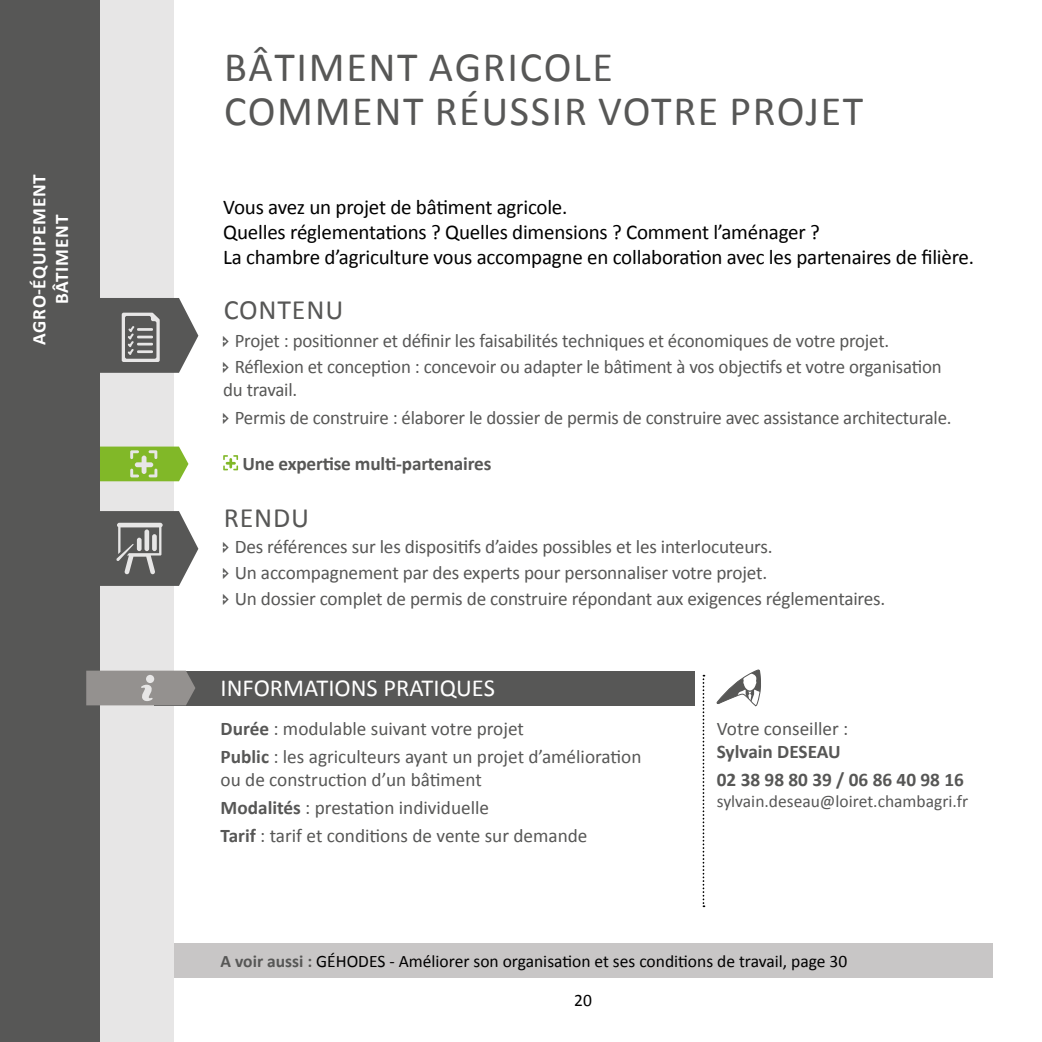
<style>
.page{position:relative;width:1042px;height:1042px;background:#fff}
.page>*{position:absolute;margin:0;border:0;box-sizing:border-box;transform-origin:0 0}
.t1{font:42px/43.8px "Calibri";letter-spacing:.04em;color:#575756}
.t2{font:28px "Calibri";letter-spacing:.03em;color:#575756}
.t3{font:24.5px "Calibri";color:#fff}
.t4{font:21px/24.5px "Calibri";letter-spacing:-.01em;color:#000}
.t5{font:19.25px/28px "Calibri";letter-spacing:-.01em;color:#575756}
.t6{font:700 19.25px/28px "Calibri";letter-spacing:-.01em;color:#575756}
.t7{font:700 19.25px/22.8px "Calibri";letter-spacing:.04em;color:#fff;text-align:center}
.t8{font:17.5px "Calibri";color:#000}
.t9{font:17.5px "Calibri";color:#575756}
.s1{font-weight:700}
.s2{font-weight:700;color:#575756}
</style>
<div class="page">
<svg style="left:702px;top:675px;width:2px;height:232px"></svg>
<div style="left:174px;top:943px;width:818px;height:34px;background:#c8c6c6"></div>
<div style="left:0;top:0;width:174px;height:1042px;background:#e7e6e6"></div>
<svg style="left:99px;top:298px;width:99px;height:75px"></svg>
<svg style="left:99px;top:511px;width:99px;height:75px"></svg>
<svg style="left:99px;top:446px;width:89px;height:35px;background:#92bf48"></svg>
<svg style="left:223px;top:455px;width:15px;height:15px"></svg>
<div style="left:0;top:0;width:99px;height:1042px;background:#575756"></div>
<div style="left:154px;top:670px;width:540px;height:35px;background:#575756"></div>
<svg style="left:86px;top:670px;width:109px;height:35px;background:#959291"></svg>
<div style="left:146px;top:675px;width:8px;height:8px;background:#e7e6e6;border-radius:50%"></div>
<svg style="left:716px;top:669px;width:45px;height:38px"></svg>
<p class="t7" style="left:28px;top:345px;width:173px;rotate:-90deg">AGRO-ÉQUIPEMENT<br>BÂTIMENT</p>
<h1 class="t1" style="left:224px;top:45px;width:641px">BÂTIMENT AGRICOLE<br>COMMENT RÉUSSIR VOTRE PROJET</h1>
<p class="t4" style="left:223px;top:195px;width:752px">Vous avez un projet de bâtiment agricole.<br>Quelles réglementations ? Quelles dimensions ? Comment l’aménager ?<br>La chambre d’agriculture vous accompagne en collaboration avec les partenaires de filière.</p>
<h2 class="t2" style="left:224px;top:292px;width:121px">CONTENU</h2>
<p class="t5" style="left:235px;top:328px;width:708px;line-height:25.9px">Projet : positionner et définir les faisabilités techniques et économiques de votre projet.<br>Réflexion et conception : concevoir ou adapter le bâtiment à vos objectifs et votre organisation</p>
<p class="t5" style="left:235px;top:376px;width:718px;text-indent:-12px">du travail.<br>Permis de construire : élaborer le dossier de permis de construire avec assistance architecturale.</p>
<p class="t6" style="left:242px;top:450px;width:250px">Une expertise multi-partenaires</p>
<h2 class="t2" style="left:224px;top:500px;width:87px">RENDU</h2>
<p class="t5" style="left:235px;top:534px;width:652px;line-height:25.9px">Des références sur les dispositifs d’aides possibles et les interlocuteurs.<br>Un accompagnement par des experts pour personnaliser votre projet.<br>Un dossier complet de permis de construire répondant aux exigences réglementaires.</p>
<p class="t3" style="left:221px;top:673px;width:276px">INFORMATIONS PRATIQUES</p>
<p class="t5" style="left:221px;top:714px;width:422px"><span class="s1">Durée</span> : modulable suivant votre projet<br><span class="s1">Public</span> : les agriculteurs ayant un projet d’amélioration</p>
<p class="t5" style="left:221px;top:766px;width:368px">ou de construction d’un bâtiment<br><span class="s1">Modalités</span> : prestation individuelle<br><span class="s1">Tarif</span> : tarif et conditions de vente sur demande</p>
<p class="t5" style="left:717px;top:715px;width:133px">Votre conseiller :</p>
<p class="t6" style="left:717px;top:738px;width:248px">Sylvain DESEAU<br>02 38 98 80 39 / 06 86 40 98 16</p>
<p class="t9" style="left:717px;top:790px;width:253px">sylvain.deseau@loiret.chambagri.fr</p>
<p class="t8" style="left:221px;top:950px;width:628px"><span class="s2">A voir aussi :</span> GÉHODES - Améliorer son organisation et ses conditions de travail, page 30</p>
<p class="t8" style="left:574px;top:988px;width:19px">20</p>
</div>
